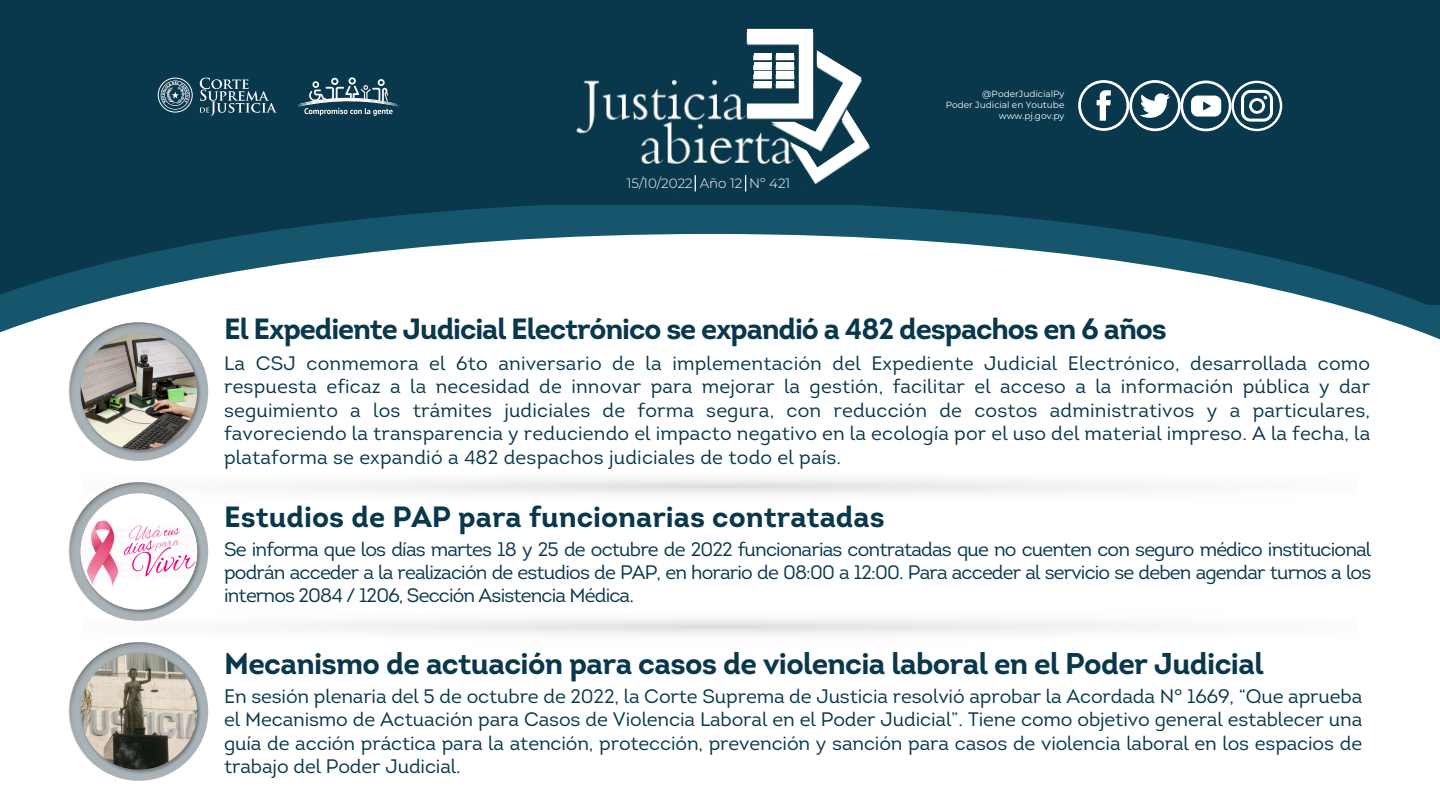
<style>
.page{position:relative;width:1440px;height:810px;background:#fff}
.page>*{position:absolute;margin:0;border:0;box-sizing:border-box;transform-origin:0 0}
.t1{font:700 30px "Intro";letter-spacing:-.025em;color:#09374c}
.t2{font:700 29.25px "Intro";letter-spacing:-.04em;color:#09374c}
.t3{font:700 29.25px "Intro";color:#09374c}
.t4{font:19.5px/23.4px "Intro";letter-spacing:-.005em;color:#09374c;text-align:justify}
.t5{font:300 13.42px "Montserrat";color:#fff}
.t6{font:9px/10.8px "Montserrat";color:#fff;text-align:right}
</style>
<div class="page">
<svg style="left:0;top:305px;width:1440px;height:35px"></svg>
<svg style="left:0;top:0;width:1440px;height:305px;fill:#09374c"></svg>
<svg style="left:1078px;top:80px;width:204px;height:51px"></svg>
<svg style="left:158px;top:78px;width:35px;height:35px"></svg>
<svg style="left:199px;top:78px;width:78px;height:38px;background:#385d6e"></svg>
<svg style="left:297px;top:77px;width:103px;height:39px;background:#406374"></svg>
<img style="left:533px;top:13px;width:369px;height:191px">
<svg style="left:695px;top:175px;width:1px;height:17px"></svg>
<svg style="left:745px;top:29px;width:124px;height:163px"></svg>
<svg style="left:119px;top:616px;width:1026px;height:29px"></svg>
<svg style="left:70px;top:642px;width:138px;height:139px"></svg>
<svg style="left:69px;top:712px;width:75px;height:69px"></svg>
<img style="left:78px;top:651px;width:124px;height:124px">
<img style="left:81px;top:653px;width:116px;height:117px">
<svg style="left:70px;top:482px;width:138px;height:139px"></svg>
<svg style="left:69px;top:552px;width:75px;height:70px"></svg>
<img style="left:78px;top:491px;width:124px;height:124px">
<div style="left:81px;top:493px;width:116px;height:117px;background:#fff;border-radius:58px"></div>
<img style="left:81px;top:518px;width:116px;height:70px">
<svg style="left:172px;top:581px;width:25px;height:7px"></svg>
<svg style="left:70px;top:322px;width:138px;height:139px"></svg>
<svg style="left:69px;top:392px;width:75px;height:69px"></svg>
<img style="left:78px;top:331px;width:124px;height:124px">
<img style="left:81px;top:333px;width:116px;height:117px;border-radius:58px">
<p class="t5" style="left:627px;top:174px;width:165px">15/10/2022 Año 12 Nº 421</p>
<p class="t6" style="left:946px;top:88px;width:120px">@PoderJudicialPy<br>Poder Judicial en Youtube www.pj.gov.py</p>
<h2 class="t2" style="left:224px;top:311px;width:944px">El Expediente Judicial Electrónico se expandió a 482 despachos en 6 años</h2>
<p class="t4" style="left:224px;top:352px;width:1148px">La CSJ conmemora el 6to aniversario de la implementación del Expediente Judicial Electrónico, desarrollada como respuesta eficaz a la necesidad de innovar para mejorar la gestión, facilitar el acceso a la información pública y dar seguimiento a los trámites judiciales de forma segura, con reducción de costos administrativos y a particulares, favoreciendo la transparencia y reduciendo el impacto negativo en la ecología por el uso del material impreso. A la fecha, la plataforma se expandió a 482 despachos judiciales de todo el país.</p>
<h2 class="t3" style="left:224px;top:498px;width:662px">Estudios de PAP para funcionarias contratadas</h2>
<p class="t4" style="left:224px;top:537px;width:1149px">Se informa que los días martes 18 y 25 de octubre de 2022 funcionarias contratadas que no cuenten con seguro médico institucional podrán acceder a la realización de estudios de PAP, en horario de 08:00 a 12:00. Para acceder al servicio se deben agendar turnos a los internos 2084 / 1206, Sección Asistencia Médica.</p>
<h1 class="t1" style="left:224px;top:644px;width:1041px">Mecanismo de actuación para casos de violencia laboral en el Poder Judicial</h1>
<p class="t4" style="left:224px;top:684px;width:1140px">En sesión plenaria del 5 de octubre de 2022, la Corte Suprema de Justicia resolvió aprobar la Acordada N° 1669, “Que aprueba el Mecanismo de Actuación para Casos de Violencia Laboral en el Poder Judicial”. Tiene como objetivo general establecer una guía de acción práctica para la atención, protección, prevención y sanción para casos de violencia laboral en los espacios de trabajo del Poder Judicial.</p>
</div>
